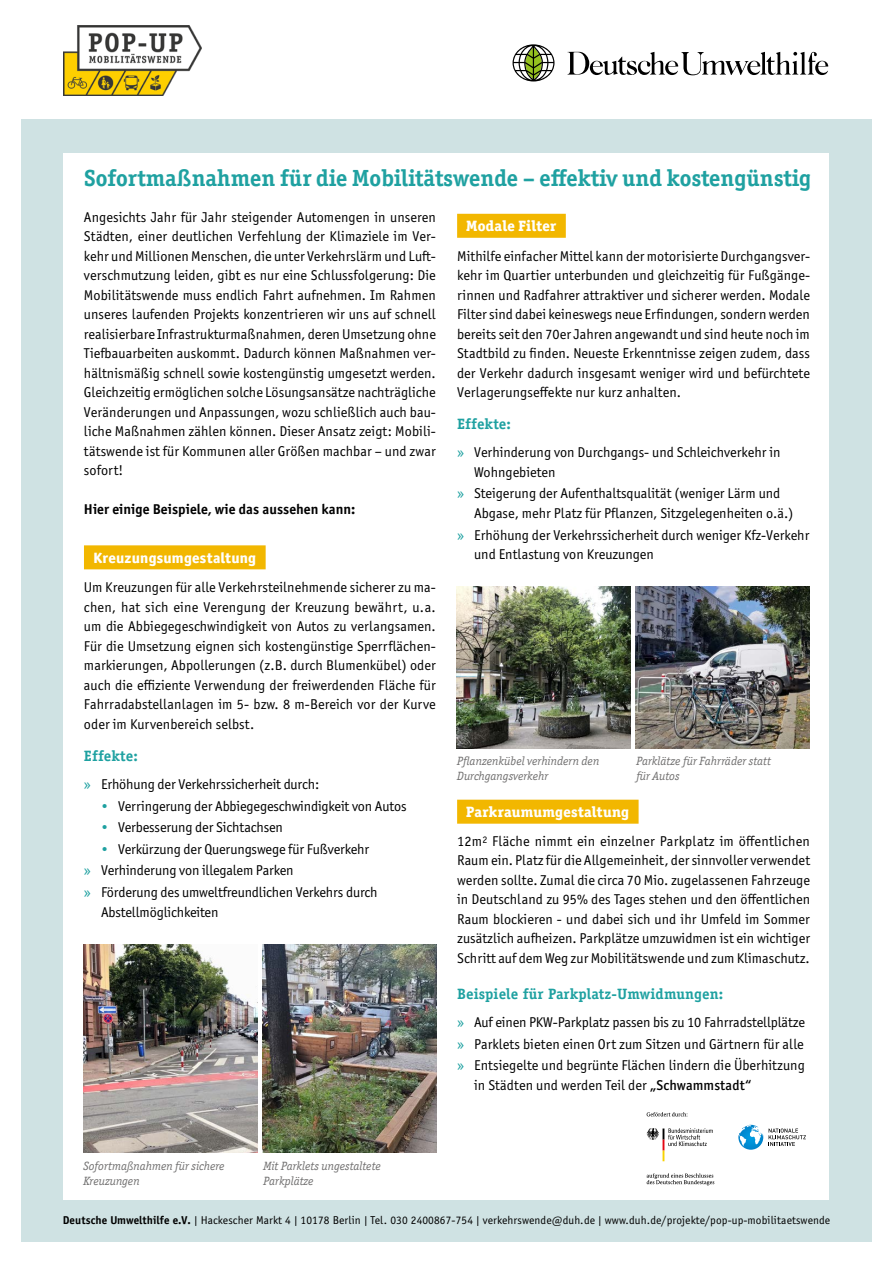
<style>
.page{position:relative;width:893px;height:1263px;background:#fff}
.page>*{position:absolute;margin:0;border:0;box-sizing:border-box;transform-origin:0 0}
.t1{font:700 23.4px "Officina Serif ITC Pro";color:#1fa1a1}
.t2{font:700 15px "Officina Serif";letter-spacing:.005em;color:#1fa1a1}
.t3{font:800 15px "Officina Serif ITC Pro";letter-spacing:.015em;color:#fff}
.t4{font:800 15px "Officina Sans ITC Pro";letter-spacing:.015em;color:#fff}
.t5{font:14.25px/19.5px "Officina Sans ITC Pro";color:#000;text-align:justify}
.t6{font:700 14.25px "Officina Sans ITC Pro";letter-spacing:.005em;color:#000}
.t7{font:italic 12px/15px "Officina Serif ITC Pro";letter-spacing:.005em;color:#706f6f}
.t8{font:11.4px "Officina Sans ITC Pro";letter-spacing:.01em;color:#000}
.s1{font-family:"Officina Sans";color:#1fa1a1}
.s2{color:#1fa1a1}
.s3{font-weight:500}
.s4{font-weight:700}
</style>
<div class="page">
<div style="left:21px;top:119px;width:851px;height:1123px;background:#cfe2e3"></div>
<div style="left:64px;top:153px;width:765px;height:1046px;background:#fff"></div>
<div style="left:84px;top:545px;width:182px;height:24px;background:#f2b700"></div>
<div style="left:457px;top:214px;width:109px;height:24px;background:#f2b700"></div>
<div style="left:457px;top:800px;width:182px;height:24px;background:#f2b700"></div>
<img style="left:457px;top:587px;width:173px;height:161px">
<img style="left:635px;top:587px;width:175px;height:161px">
<svg style="left:646px;top:1128px;width:67px;height:33px"></svg>
<svg style="left:647px;top:1112px;width:41px;height:4px"></svg>
<svg style="left:647px;top:1173px;width:67px;height:12px"></svg>
<svg style="left:742px;top:1125px;width:10px;height:5px"></svg>
<svg style="left:769px;top:1128px;width:37px;height:18px"></svg>
<img style="left:64px;top:25px;width:137px;height:70px">
<svg style="left:568px;top:52px;width:260px;height:24px"></svg>
<svg style="left:513px;top:44px;width:41px;height:37px"></svg>
<img style="left:83px;top:944px;width:174px;height:208px">
<img style="left:263px;top:944px;width:173px;height:208px">
<h1 class="t1" style="left:84px;top:163px;width:729px">Sofortmaßnahmen für die Mobilitätswende – effektiv und kostengünstig</h1>
<p class="t5" style="left:84px;top:207px;width:353px">Angesichts Jahr für Jahr steigender Automengen in unseren Städten, einer deutlichen Verfehlung der Klimaziele im Ver&shy;kehr und Millionen Menschen, die unter Verkehrslärm und Luft&shy;verschmutzung leiden, gibt es nur eine Schlussfolgerung: Die Mobilitätswende muss endlich Fahrt aufnehmen. Im Rahmen unseres laufenden Projekts konzentrieren wir uns auf schnell realisierbare Infrastrukturmaßnahmen, deren Umsetzung ohne Tiefbauarbeiten auskommt. Dadurch können Maßnahmen ver&shy;hältnismäßig schnell sowie kostengünstig umgesetzt werden.<br>Gleichzeitig ermöglichen solche Lösungsansätze nachträgliche Veränderungen und Anpassungen, wozu schließlich auch bau&shy;liche Maßnahmen zählen können. Dieser Ansatz zeigt: Mobili&shy;tätswende ist für Kommunen aller Größen machbar – und zwar sofort!</p>
<p class="t6" style="left:84px;top:500px;width:273px">Hier einige Beispiele, wie das aussehen kann:</p>
<p class="t4" style="left:93px;top:548px;width:164px">Kreuzungsumgestaltung</p>
<p class="t5" style="left:84px;top:577px;width:353px">Um Kreuzungen für alle Verkehrsteilnehmende sicherer zu ma&shy;chen, hat sich eine Verengung der Kreuzung bewährt, u.a. um die Abbiegegeschwindigkeit von Autos zu verlangsamen.<br>Für die Umsetzung eignen sich kostengünstige Sperrflächen&shy;markierungen, Abpollerungen (z.B. durch Blumenkübel) oder auch die effiziente Verwendung der freiwerdenden Fläche für Fahrradabstellanlagen im 5- bzw. 8 m-Bereich vor der Kurve oder im Kurvenbereich selbst.</p>
<p class="t2" style="left:84px;top:746px;width:55px">Effekte:</p>
<p class="t5" style="left:84px;top:774px;width:237px"><span class="s1">»</span> Erhöhung der Verkehrssicherheit durch:</p>
<p class="t5" style="left:101px;top:796px;width:307px"><span class="s2">•</span> Verringerung der Abbiegegeschwindigkeit von Autos</p>
<p class="t5" style="left:101px;top:817px;width:183px"><span class="s2">•</span> Verbesserung der Sichtachsen</p>
<p class="t5" style="left:84px;top:838px;width:295px;line-height:21.6px;text-align:left;text-indent:17px"><span class="s2">•</span> Verkürzung der Querungswege für Fußverkehr <span class="s1">»</span> Verhinderung von illegalem Parken<br><span class="s1">»</span> Förderung des umweltfreundlichen Verkehrs durch</p>
<p class="t5" style="left:101px;top:902px;width:119px">Abstellmöglichkeiten</p>
<p class="t3" style="left:466px;top:216px;width:92px">Modale Filter</p>
<p class="t5" style="left:457px;top:246px;width:354px">Mithilfe einfacher Mittel kann der motorisierte Durchgangsver&shy;kehr im Quartier unterbunden und gleichzeitig für Fußgänge&shy;rinnen und Radfahrer attraktiver und sicherer werden. Modale Filter sind dabei keineswegs neue Erfindungen, sondern werden bereits seit den 70er Jahren angewandt und sind heute noch im Stadtbild zu finden. Neueste Erkenntnisse zeigen zudem, dass der Verkehr dadurch insgesamt weniger wird und befürchtete Verlagerungseffekte nur kurz anhalten.</p>
<p class="t2" style="left:457px;top:415px;width:55px">Effekte:</p>
<p class="t5" style="left:474px;top:443px;width:308px;text-indent:-17px"><span class="s1">»</span> Verhinderung von Durchgangs- und Schleichverkehr in<br>Wohngebieten</p>
<p class="t5" style="left:474px;top:484px;width:321px;text-indent:-17px"><span class="s1">»</span> Steigerung der Aufenthaltsqualität (weniger Lärm und<br>Abgase, mehr Platz für Pflanzen, Sitzgelegenheiten o.ä.)</p>
<p class="t5" style="left:474px;top:525px;width:337px;text-indent:-17px"><span class="s1">»</span> Erhöhung der Verkehrssicherheit durch weniger Kfz-Verkehr und Entlastung von Kreuzungen</p>
<p class="t7" style="left:457px;top:754px;width:143px">Pflanzenkübel verhindern den<br>Durchgangsverkehr</p>
<p class="t7" style="left:636px;top:754px;width:136px">Parklätze für Fahrräder statt für Autos</p>
<p class="t3" style="left:466px;top:802px;width:164px">Parkraumumgestaltung</p>
<p class="t5" style="left:457px;top:831px;width:354px">12m<sup>2</sup> Fläche nimmt ein einzelner Parkplatz im öffentlichen Raum ein. Platz für die Allgemeinheit, der sinnvoller verwendet werden sollte. Zumal die circa 70 Mio. zugelassenen Fahrzeuge in Deutschland zu 95% des Tages stehen und den öffentlichen Raum blockieren - und dabei sich und ihr Umfeld im Sommer zusätzlich aufheizen. Parkplätze umzuwidmen ist ein wichtiger Schritt auf dem Weg zur Mobilitätswende und zum Klimaschutz.</p>
<p class="t2" style="left:457px;top:985px;width:267px">Beispiele für Parkplatz-Umwidmungen:</p>
<p class="t5" style="left:457px;top:1011px;width:349px;line-height:21.6px"><span class="s1">»</span> Auf einen PKW-Parkplatz passen bis zu 10 Fahrradstellplätze <span class="s1">»</span> Parklets bieten einen Ort zum Sitzen und Gärtnern für alle <span class="s1">»</span> Entsiegelte und begrünte Flächen lindern die Überhitzung</p>
<p class="t5" style="left:474px;top:1075px;width:279px">in Städten und werden Teil der <span class="s3">„Schwammstadt“</span></p>
<p class="t7" style="left:83px;top:1158px;width:143px">Sofortmaßnahmen für sichere<br>Kreuzungen</p>
<p class="t7" style="left:263px;top:1158px;width:119px">Mit Parklets ungestaltete<br>Parkplätze</p>
<p class="t8" style="left:63px;top:1214px;width:769px"><span class="s4">Deutsche Umwelthilfe e.V.</span> | Hackescher Markt 4 | 10178 Berlin | Tel. 030 2400867-754 | verkehrswende@duh.de | www.duh.de/projekte/pop-up-mobilitaetswende</p>
</div>
